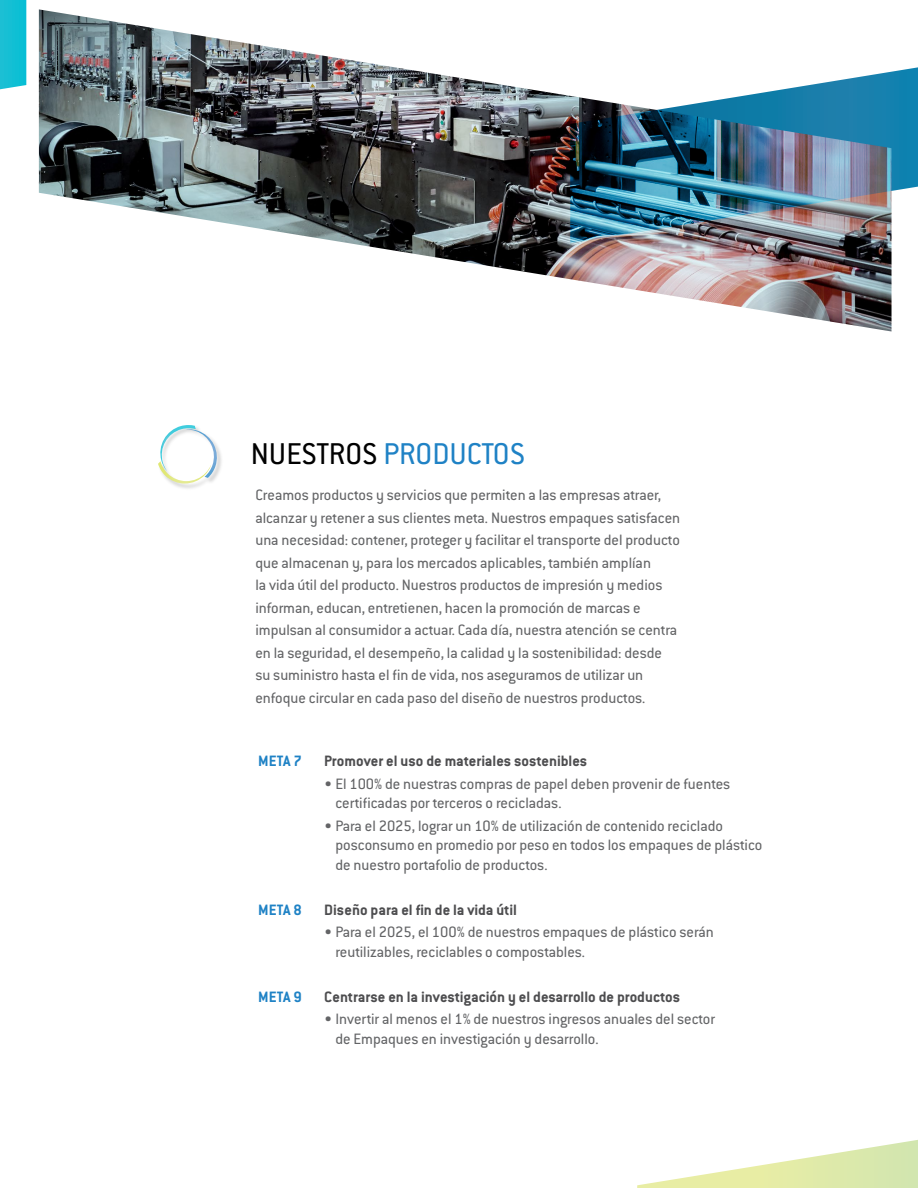
<style>
.page{position:relative;width:918px;height:1188px;background:#fff}
.page>*{position:absolute;margin:0;border:0;box-sizing:border-box;transform-origin:0 0}
.t1{font:33px "Conduit ITC Std";color:#1f82c5}
.t2{font:33px "Conduit ITC Std";color:#000}
.t3{font:16.5px/22.5px "Conduit ITC Std";color:#636466}
.t4{font:700 16.5px "Conduit ITC Std";color:#4d4d4f}
.t5{font:700 16.5px "Conduit ITC Std";color:#1f82c5}
</style>
<div class="page">
<img style="left:173px;top:448px;width:49px;height:41px">
<svg style="left:158px;top:425px;width:60px;height:59px"></svg>
<svg style="left:637px;top:1140px;width:281px;height:48px"></svg>
<img style="left:39px;top:9px;width:853px;height:323px">
<svg style="left:0;top:0;width:26px;height:90px;background:#19c0d5"></svg>
<img style="left:570px;top:9px;width:348px;height:234px">
<h1 class="t2" style="left:251px;top:433px;width:35px">Nuestros</h1>
<h1 class="t1" style="left:384px;top:433px;width:17px">productos</h1>
<p class="t3" style="left:255px;top:483px;width:426px">Creamos productos y servicios que permiten a las empresas atraer, alcanzar y retener a sus clientes meta. Nuestros empaques satisfacen una necesidad: contener, proteger y facilitar el transporte del producto que almacenan y, para los mercados aplicables, también amplían<br>la vida útil del producto. Nuestros productos de impresión y medios informan, educan, entretienen, hacen la promoción de marcas e impulsan al consumidor a actuar. Cada día, nuestra atención se centra en la seguridad, el desempeño, la calidad y la sostenibilidad: desde su suministro hasta el fin de vida, nos aseguramos de utilizar un enfoque circular en cada paso del diseño de nuestros productos.</p>
<p class="t5" style="left:258px;top:751px;width:45px">META 7</p>
<p class="t4" style="left:324px;top:751px;width:264px">Promover el uso de materiales sostenibles</p>
<p class="t3" style="left:335px;top:773px;width:396px;line-height:19.5px;text-indent:-11px">• El 100% de nuestras compras de papel deben provenir de fuentes certificadas por terceros o recicladas.</p>
<p class="t3" style="left:335px;top:815px;width:429px;line-height:19.5px;text-indent:-11px">• Para el 2025, lograr un 10% de utilización de contenido reciclado posconsumo en promedio por peso en todos los empaques de plástico de nuestro portafolio de productos.</p>
<p class="t5" style="left:258px;top:900px;width:45px">META 8</p>
<p class="t4" style="left:324px;top:900px;width:194px">Diseño para el fin de la vida útil</p>
<p class="t3" style="left:335px;top:922px;width:380px;line-height:19.5px;text-indent:-11px">• Para el 2025, el 100% de nuestros empaques de plástico serán reutilizables, reciclables o compostables.</p>
<p class="t5" style="left:258px;top:987px;width:45px">META 9</p>
<p class="t4" style="left:324px;top:987px;width:357px">Centrarse en la investigación y el desarrollo de productos</p>
<p class="t3" style="left:335px;top:1009px;width:381px;line-height:19.5px;text-indent:-11px">• Invertir al menos el 1% de nuestros ingresos anuales del sector de Empaques en investigación y desarrollo.</p>
</div>
